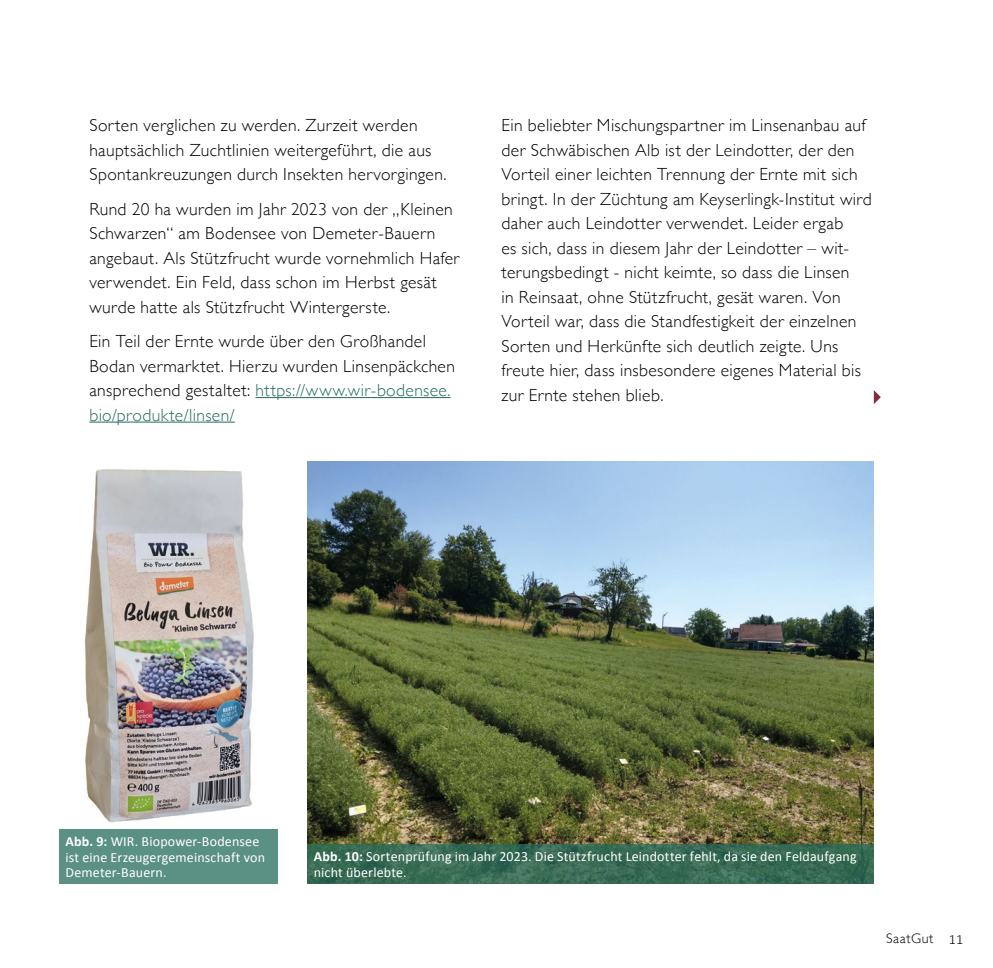
<style>
.page{position:relative;width:993px;height:968px;background:#fff}
.page>*{position:absolute;margin:0;border:0;box-sizing:border-box;transform-origin:0 0}
.fließ{font:300 17.5px/24.5px "Gill Sans";letter-spacing:.025em;color:#000}
.t1{font:14px/15.8px "Calibri";letter-spacing:.01em;color:#fff}
.t2{font:300 14px "Gill Sans";letter-spacing:.035em;color:#000}
.s1{color:#256c5d}
.s2{font-weight:700}
.s3{font-family:"Calibri"}
</style>
<div class="page">
<hr style="left:255px;top:397px;width:195px;height:1px;background:#256c5d">
<hr style="left:89px;top:421px;width:146px;height:1px;background:#256c5d">
<img style="left:308px;top:461px;width:565px;height:382px">
<svg style="left:308px;top:843px;width:565px;height:40px;background:#396a53"></svg>
<img style="left:84px;top:469px;width:170px;height:354px">
<div style="left:60px;top:828px;width:218px;height:55px;background:#5b9085"></div>
<svg style="left:873px;top:390px;width:7px;height:14px"></svg>
<p class="fließ" style="left:89px;top:112px;width:358px">Sorten verglichen zu werden. Zurzeit werden hauptsächlich Zuchtlinien weitergeführt, die aus<br>Spontankreuzungen durch Insekten hervorgingen.</p>
<p class="fließ" style="left:89px;top:196px;width:371px">Rund 20 ha wurden im Jahr 2023 von der „Kleinen Schwarzen“ am Bodensee von Demeter-Bauern angebaut. Als Stützfrucht wurde vornehmlich Hafer verwendet. Ein Feld, dass schon im Herbst gesät wurde hatte als Stützfrucht Wintergerste.</p>
<p class="fließ" style="left:89px;top:328px;width:367px">Ein Teil der Ernte wurde über den Großhandel Bodan vermarktet. Hierzu wurden Linsenpäckchen ansprechend gestaltet: <span class="s1">https://www.wir-bodensee. bio/produkte/linsen/</span></p>
<p class="fließ" style="left:501px;top:112px;width:372px">Ein beliebter Mischungspartner im Linsenanbau auf der Schwäbischen Alb ist der Leindotter, der den Vorteil einer leichten Trennung der Ernte mit sich bringt. In der Züchtung am Keyserlingk-Institut wird daher auch Leindotter verwendet. Leider ergab<br>es sich, dass in diesem Jahr der Leindotter – wit&shy;terungsbedingt - nicht keimte, so dass die Linsen<br>in Reinsaat, ohne Stützfrucht, gesät waren. Von Vorteil war, dass die Standfestigkeit der einzelnen Sorten und Herkünfte sich deutlich zeigte. Uns freute hier, dass insbesondere eigenes Material bis zur Ernte stehen blieb.</p>
<p class="t1" style="left:65px;top:832px;width:201px"><span class="s2">Abb. 9:</span> WIR. Biopower-Bodensee ist eine Erzeugergemeinschaft von<br>Demeter-Bauern.</p>
<p class="t1" style="left:314px;top:848px;width:544px"><span class="s2">Abb. 10:</span> Sortenprüfung im Jahr 2023. Die Stützfrucht Leindotter fehlt, da sie den Feldaufgang nicht überlebte.</p>
<p class="t2" style="left:885px;top:927px;width:78px">SaatGut <span class="s3">11</span></p>
</div>
